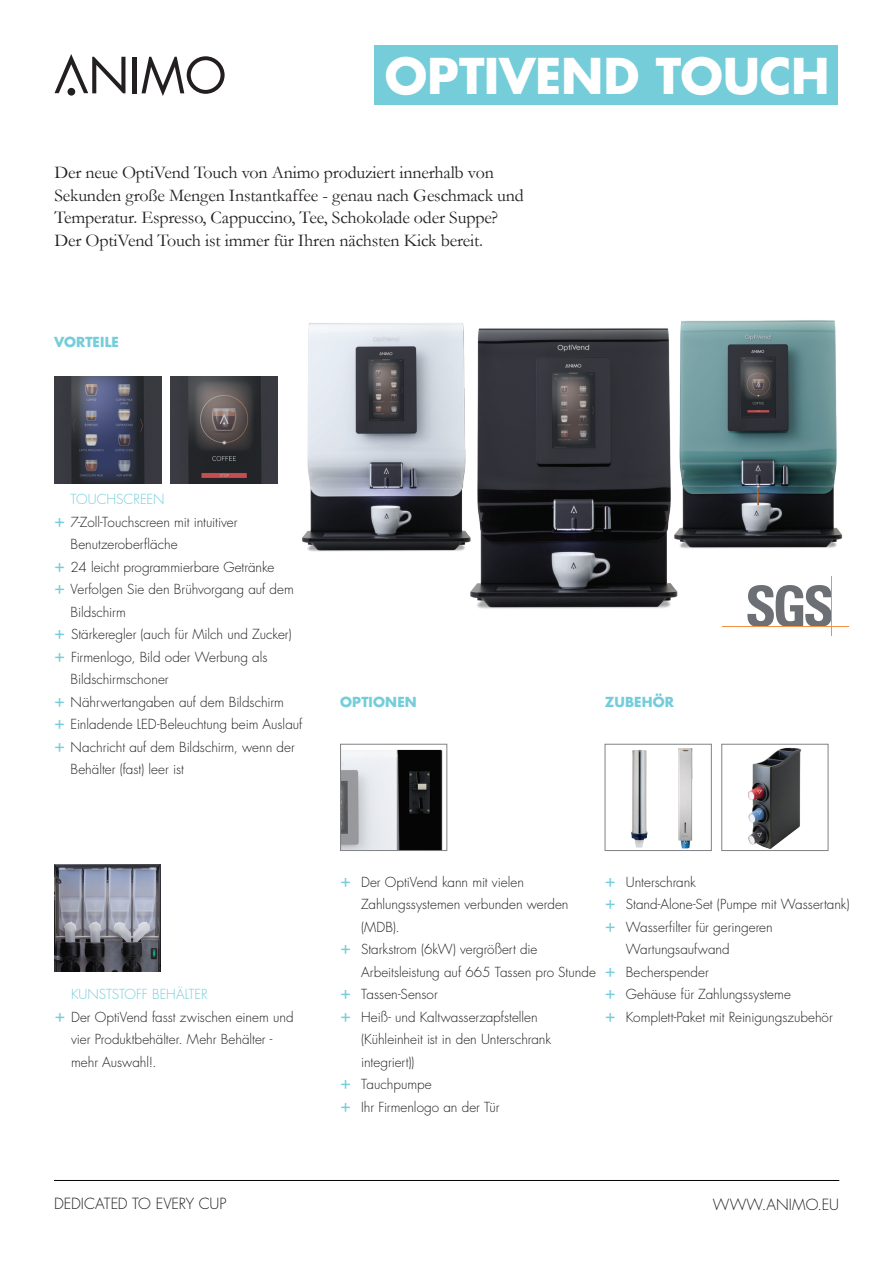
<style>
.page{position:relative;width:893px;height:1263px;background:#fff}
.page>*{position:absolute;margin:0;border:0;box-sizing:border-box;transform-origin:0 0}
.t1{font:700 48px "Futura Std";letter-spacing:-.005em;color:#fff}
.t2{font:18px/22.5px "Garamond";letter-spacing:-.01em;color:#231f20}
.t3{font:300 15px "Futura Std";color:#231f20}
.t4{font:300 13.5px "Futura Std";color:#231f20}
.t5{font:300 13.5px "Futura Std";letter-spacing:-.01em;color:#74cdd9}
.t6{font:700 13.5px "Futura Std";letter-spacing:.01em;color:#74cdd9}
.s1{font-weight:400;font-size:18px;color:#74cdd9}
</style>
<div class="page">
<hr style="left:132px;top:57px;width:4px;height:36px;background:#231f20">
<svg style="left:142px;top:56px;width:83px;height:40px"></svg>
<svg style="left:55px;top:54px;width:70px;height:39px"></svg>
<div style="left:68px;top:88px;width:7px;height:8px;background:#231f20;border-radius:50%"></div>
<hr style="left:54px;top:1180px;width:785px;height:1px;background:#040503">
<div style="left:374px;top:45px;width:464px;height:60px;background:#74cdd9"></div>
<img style="left:302px;top:323px;width:154px;height:229px">
<img style="left:342px;top:749px;width:101px;height:100px">
<div style="left:340px;top:744px;width:107px;height:107px;border:1px solid #808285"></div>
<img style="left:691px;top:320px;width:152px;height:229px">
<img style="left:456px;top:320px;width:235px;height:289px">
<img style="left:631px;top:750px;width:16px;height:98px">
<div style="left:605px;top:744px;width:106px;height:107px;border:1px solid #808285"></div>
<img style="left:748px;top:747px;width:54px;height:102px">
<div style="left:722px;top:744px;width:106px;height:107px;border:1px solid #808285"></div>
<img style="left:678px;top:748px;width:15px;height:101px">
<img style="left:54px;top:864px;width:107px;height:107px">
<svg style="left:747px;top:585px;width:84px;height:41px"></svg>
<hr style="left:722px;top:626px;width:126px;height:1px;background:#f69142">
<hr style="left:831px;top:577px;width:1px;height:59px;background:#f69142">
<img style="left:54px;top:376px;width:107px;height:107px">
<img style="left:171px;top:376px;width:107px;height:107px">
<h1 class="t1" style="left:385px;top:44px;width:446px">OPTIVEND TOUCH</h1>
<p class="t2" style="left:54px;top:161px;width:471px">Der neue OptiVend Touch von Animo produziert innerhalb von Sekunden große Mengen Instantkaffee - genau nach Geschmack und Temperatur. Espresso, Cappuccino, Tee, Schokolade oder Suppe?<br>Der OptiVend Touch ist immer für Ihren nächsten Kick bereit.</p>
<p class="t6" style="left:54px;top:332px;width:66px">VORTEILE</p>
<p class="t5" style="left:71px;top:491px;width:95px">TOUCHSCREEN</p>
<p class="t4" style="left:54px;top:513px;width:185px"><span class="s1">+</span> 7-Zoll-Touchscreen mit intuitiver</p>
<p class="t4" style="left:71px;top:536px;width:109px">Benutzeroberfläche</p>
<p class="t4" style="left:54px;top:558px;width:222px"><span class="s1">+</span> 24 leicht programmierbare Getränke</p>
<p class="t4" style="left:54px;top:581px;width:241px"><span class="s1">+</span> Verfolgen Sie den Brühvorgang auf dem</p>
<p class="t4" style="left:71px;top:603px;width:57px">Bildschirm</p>
<p class="t4" style="left:54px;top:626px;width:239px"><span class="s1">+</span> Stärkeregler (auch für Milch und Zucker)</p>
<p class="t4" style="left:54px;top:648px;width:215px"><span class="s1">+</span> Firmenlogo, Bild oder Werbung als</p>
<p class="t4" style="left:71px;top:671px;width:100px">Bildschirmschoner</p>
<p class="t4" style="left:54px;top:693px;width:231px"><span class="s1">+</span> Nährwertangaben auf dem Bildschirm</p>
<p class="t4" style="left:54px;top:716px;width:250px"><span class="s1">+</span> Einladende LED-Beleuchtung beim Auslauf</p>
<p class="t4" style="left:54px;top:738px;width:242px"><span class="s1">+</span> Nachricht auf dem Bildschirm, wenn der</p>
<p class="t4" style="left:71px;top:761px;width:115px">Behälter (fast) leer ist</p>
<p class="t6" style="left:340px;top:692px;width:78px">OPTIONEN</p>
<p class="t6" style="left:605px;top:692px;width:71px">ZUBEHÖR</p>
<p class="t5" style="left:71px;top:986px;width:138px">KUNSTSTOFF BEHÄLTER</p>
<p class="t4" style="left:55px;top:1008px;width:240px"><span class="s1">+</span> Der OptiVend fasst zwischen einem und</p>
<p class="t4" style="left:71px;top:1031px;width:203px">vier Produktbehälter. Mehr Behälter -</p>
<p class="t4" style="left:71px;top:1053px;width:87px">mehr Auswahl!.</p>
<p class="t4" style="left:340px;top:873px;width:185px"><span class="s1">+</span> Der OptiVend kann mit vielen</p>
<p class="t4" style="left:361px;top:896px;width:209px">Zahlungssystemen verbunden werden</p>
<p class="t4" style="left:361px;top:918px;width:40px">(MDB).</p>
<p class="t4" style="left:340px;top:941px;width:199px"><span class="s1">+</span> Starkstrom (6kW) vergrößert die</p>
<p class="t4" style="left:361px;top:963px;width:236px">Arbeitsleistung auf 665 Tassen pro Stunde</p>
<p class="t4" style="left:340px;top:986px;width:99px"><span class="s1">+</span> Tassen-Sensor</p>
<p class="t4" style="left:340px;top:1008px;width:199px"><span class="s1">+</span> Heiß- und Kaltwasserzapfstellen</p>
<p class="t4" style="left:361px;top:1031px;width:192px">(Kühleinheit ist in den Unterschrank</p>
<p class="t4" style="left:361px;top:1053px;width:55px">integriert))</p>
<p class="t4" style="left:340px;top:1076px;width:93px"><span class="s1">+</span> Tauchpumpe</p>
<p class="t4" style="left:340px;top:1098px;width:161px"><span class="s1">+</span> Ihr Firmenlogo an der Tür</p>
<p class="t4" style="left:605px;top:873px;width:93px"><span class="s1">+</span> Unterschrank</p>
<p class="t4" style="left:605px;top:896px;width:246px"><span class="s1">+</span> Stand-Alone-Set (Pumpe mit Wassertank)</p>
<p class="t4" style="left:605px;top:918px;width:169px"><span class="s1">+</span> Wasserfilter für geringeren</p>
<p class="t4" style="left:626px;top:941px;width:105px">Wartungsaufwand</p>
<p class="t4" style="left:605px;top:963px;width:106px"><span class="s1">+</span> Becherspender</p>
<p class="t4" style="left:605px;top:986px;width:188px"><span class="s1">+</span> Gehäuse für Zahlungssysteme</p>
<p class="t4" style="left:605px;top:1008px;width:229px"><span class="s1">+</span> Komplett-Paket mit Reinigungszubehör</p>
<p class="t3" style="left:54px;top:1194px;width:174px">DEDICATED TO EVERY CUP</p>
<p class="t3" style="left:713px;top:1195px;width:128px">WWW.ANIMO.EU</p>
</div>
